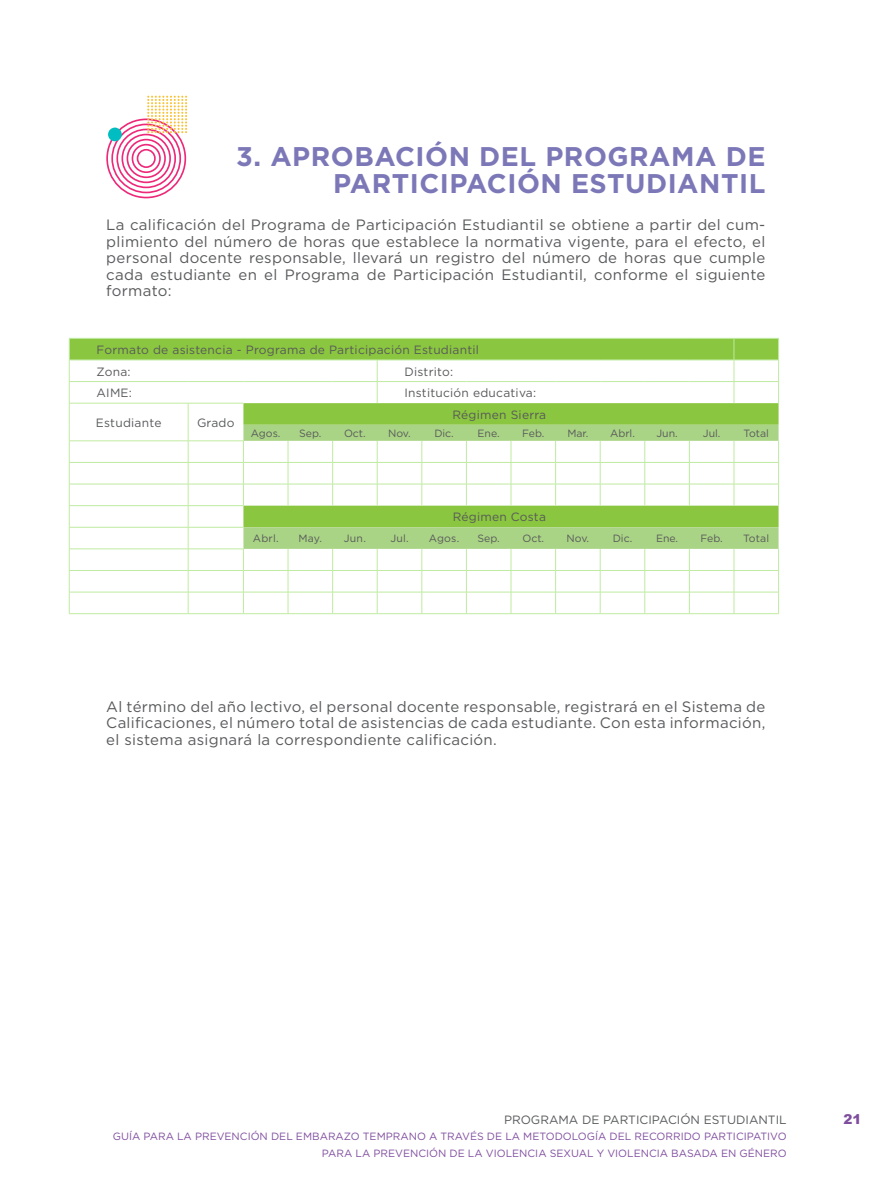
<style>
.page{position:relative;width:893px;height:1191px;background:#fff}
.page>*{position:absolute;margin:0;border:0;box-sizing:border-box;transform-origin:0 0}
.t1{font:700 27px/27px "Gotham";letter-spacing:.02em;color:#7c78b8;text-align:right}
.t2{font:15px/16.5px "Gotham";letter-spacing:.02em;color:#58595b;text-align:justify}
.t3{font:900 13.5px "Arial";color:#804e9f}
.t4{font:12px/21.6px "Gotham";letter-spacing:.02em;color:#58595b}
.t5{font:12px "Gotham";color:#58595b}
.t6{font:10.5px/16.5px "Gotham";color:#804e9f;text-align:right}
.t7{font:10.5px "Gotham";color:#58595b}
</style>
<div class="page">
<svg style="left:69px;top:338px;width:710px;height:275px"></svg>
<hr style="left:69px;top:613px;width:119px;height:1px;background:#bfeba1">
<hr style="left:188px;top:613px;width:55px;height:1px;background:#bfeba1">
<hr style="left:243px;top:613px;width:45px;height:1px;background:#bfeba1">
<hr style="left:288px;top:613px;width:45px;height:1px;background:#bfeba1">
<hr style="left:333px;top:613px;width:44px;height:1px;background:#bfeba1">
<hr style="left:377px;top:613px;width:45px;height:1px;background:#bfeba1">
<hr style="left:422px;top:613px;width:44px;height:1px;background:#bfeba1">
<hr style="left:466px;top:613px;width:45px;height:1px;background:#bfeba1">
<hr style="left:511px;top:613px;width:45px;height:1px;background:#bfeba1">
<hr style="left:556px;top:613px;width:44px;height:1px;background:#bfeba1">
<hr style="left:600px;top:613px;width:45px;height:1px;background:#bfeba1">
<hr style="left:645px;top:613px;width:44px;height:1px;background:#bfeba1">
<hr style="left:689px;top:613px;width:45px;height:1px;background:#bfeba1">
<hr style="left:734px;top:613px;width:45px;height:1px;background:#bfeba1">
<svg style="left:106px;top:96px;width:81px;height:103px"></svg>
<div style="left:108px;top:128px;width:14px;height:13px;background:#00bdc2;border-radius:50%"></div>
<h1 class="t1" style="left:236px;top:142px;width:531px">3. APROBACIÓN DEL PROGRAMA DE<br>PARTICIPACIÓN ESTUDIANTIL</h1>
<p class="t2" style="left:106px;top:216px;width:661px">La calificación del Programa de Participación Estudiantil se obtiene a partir del cum&shy;plimiento del número de horas que establece la normativa vigente, para el efecto, el personal docente responsable, llevará un registro del número de horas que cumple cada estudiante en el Programa de Participación Estudiantil, conforme el siguiente formato:</p>
<p class="t4" style="left:97px;top:339px;width:384px">Formato de asistencia - Programa de Participación Estudiantil<br>Zona:</p>
<p class="t4" style="left:404px;top:360px;width:50px">Distrito:</p>
<p class="t4" style="left:97px;top:382px;width:37px">AIME:</p>
<p class="t4" style="left:404px;top:382px;width:133px">Institución educativa:</p>
<p class="t4" style="left:96px;top:411px;width:67px">Estudiante</p>
<p class="t4" style="left:197px;top:411px;width:39px">Grado</p>
<p class="t4" style="left:452px;top:403px;width:95px">Régimen Sierra</p>
<p class="t7" style="left:251px;top:426px;width:31px">Agos.</p>
<p class="t7" style="left:299px;top:426px;width:24px">Sep.</p>
<p class="t7" style="left:344px;top:426px;width:23px">Oct.</p>
<p class="t7" style="left:388px;top:426px;width:24px">Nov.</p>
<p class="t7" style="left:434px;top:426px;width:21px">Dic.</p>
<p class="t7" style="left:478px;top:426px;width:24px">Ene.</p>
<p class="t7" style="left:522px;top:426px;width:24px">Feb.</p>
<p class="t7" style="left:567px;top:426px;width:23px">Mar.</p>
<p class="t7" style="left:610px;top:426px;width:26px">Abrl.</p>
<p class="t7" style="left:656px;top:426px;width:23px">Jun.</p>
<p class="t7" style="left:703px;top:426px;width:19px">Jul.</p>
<p class="t7" style="left:744px;top:426px;width:27px">Total</p>
<p class="t4" style="left:453px;top:506px;width:95px">Régimen Costa</p>
<p class="t7" style="left:253px;top:532px;width:27px">Abrl.</p>
<p class="t7" style="left:299px;top:532px;width:25px">May.</p>
<p class="t7" style="left:344px;top:532px;width:23px">Jun.</p>
<p class="t7" style="left:390px;top:532px;width:20px">Jul.</p>
<p class="t7" style="left:429px;top:532px;width:32px">Agos.</p>
<p class="t7" style="left:477px;top:532px;width:24px">Sep.</p>
<p class="t7" style="left:522px;top:532px;width:23px">Oct.</p>
<p class="t7" style="left:567px;top:532px;width:24px">Nov.</p>
<p class="t7" style="left:613px;top:532px;width:21px">Dic.</p>
<p class="t7" style="left:656px;top:532px;width:24px">Ene.</p>
<p class="t7" style="left:700px;top:532px;width:24px">Feb.</p>
<p class="t7" style="left:743px;top:532px;width:28px">Total</p>
<p class="t2" style="left:106px;top:698px;width:661px">Al término del año lectivo, el personal docente responsable, registrará en el Sistema de Calificaciones, el número total de asistencias de cada estudiante. Con esta información, el sistema asignará la correspondiente calificación.</p>
<p class="t5" style="left:504px;top:1111px;width:284px">PROGRAMA DE PARTICIPACIÓN ESTUDIANTIL</p>
<p class="t6" style="left:113px;top:1128px;width:675px">GUÍA PARA LA PREVENCIÓN DEL EMBARAZO TEMPRANO A TRAVÉS DE LA METODOLOGÍA DEL RECORRIDO PARTICIPATIVO<br>PARA LA PREVENCIÓN DE LA VIOLENCIA SEXUAL Y VIOLENCIA BASADA EN GÉNERO</p>
<p class="t3" style="left:843px;top:1109px;width:20px">21</p>
</div>
